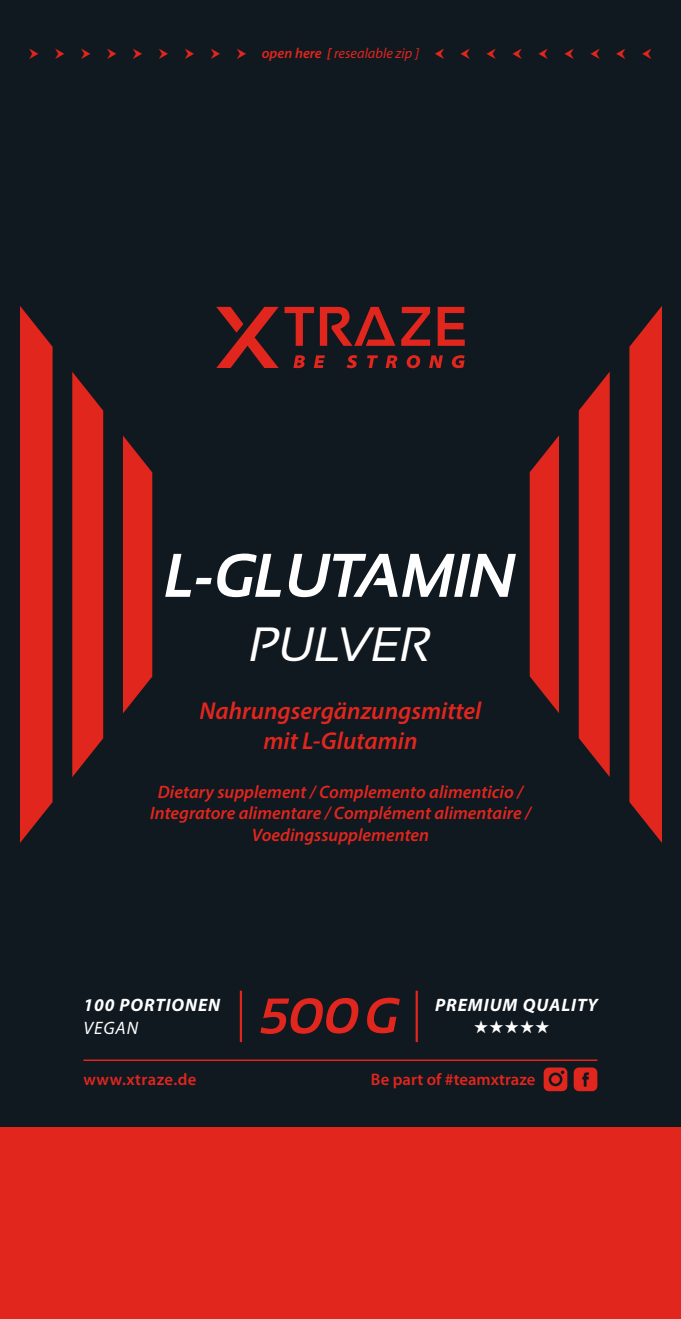
<style>
.page{position:relative;width:681px;height:1319px;background:#fff}
.page>*{position:absolute;margin:0;border:0;box-sizing:border-box;transform-origin:0 0}
.t1{font:italic 700 61.5px "Sansation";letter-spacing:-.015em;color:#fff}
.t2{font:italic 700 50.25px "Sansation";color:#e1261d}
.t3{font:italic 48px "Sansation";color:#fff}
.t4{font:italic 600 24.45px/29.4px "Myriad Pro";color:#e1261d;text-align:center}
.t5{font:italic 600 18px/21.6px "Myriad Pro";color:#e1261d;text-align:center}
.t6{font:italic 700 18px "Myriad Pro";letter-spacing:.05em;color:#fff}
.t7{font:italic 18px "Myriad Pro";letter-spacing:.05em;color:#fff}
.t8{font:18px "Zapf Dingbats ITC";color:#fff}
.t9{font:600 16.65px "Myriad Pro";color:#e1261d}
.t10{font:600 16.65px "Myriad Pro";letter-spacing:.025em;color:#e1261d}
.t11{font:italic 14.4px "Myriad Pro";color:#e1261d}
.s1{font-weight:600}
</style>
<div class="page">
<div style="left:0;top:0;width:680px;height:1156px;background:#101820"></div>
<svg style="left:72px;top:372px;width:31px;height:405px;background:#cb241d"></svg>
<svg style="left:20px;top:306px;width:33px;height:536px;background:#cf241d"></svg>
<svg style="left:123px;top:435px;width:29px;height:278px;background:#c5241d"></svg>
<svg style="left:578px;top:372px;width:31px;height:404px;background:#c8241d"></svg>
<svg style="left:629px;top:307px;width:32px;height:535px;background:#c6241d"></svg>
<svg style="left:529px;top:437px;width:29px;height:275px;background:#c1231d"></svg>
<div style="left:0;top:1127px;width:680px;height:191px;background:#e1261d"></div>
<svg style="left:284px;top:307px;width:30px;height:39px"></svg>
<svg style="left:320px;top:307px;width:75px;height:39px"></svg>
<svg style="left:401px;top:307px;width:29px;height:39px"></svg>
<svg style="left:437px;top:307px;width:27px;height:39px"></svg>
<svg style="left:216px;top:307px;width:62px;height:61px"></svg>
<svg style="left:293px;top:355px;width:12px;height:13px"></svg>
<svg style="left:313px;top:355px;width:12px;height:13px"></svg>
<svg style="left:346px;top:355px;width:11px;height:13px"></svg>
<svg style="left:367px;top:355px;width:11px;height:13px"></svg>
<svg style="left:385px;top:355px;width:12px;height:13px"></svg>
<svg style="left:406px;top:355px;width:14px;height:13px"></svg>
<svg style="left:429px;top:355px;width:13px;height:13px"></svg>
<svg style="left:451px;top:355px;width:13px;height:13px"></svg>
<hr style="left:83px;top:1059px;width:514px;height:1px;background:#e1261d">
<hr style="left:240px;top:990px;width:2px;height:51px;background:#e1261d">
<hr style="left:415px;top:990px;width:2px;height:51px;background:#e1261d">
<svg style="left:573px;top:1067px;width:24px;height:23px"></svg>
<svg style="left:543px;top:1067px;width:24px;height:23px"></svg>
<p class="t11" style="left:261px;top:44px;width:159px"><span class="s1">open here [</span> resealable zip ]</p>
<h1 class="t1" style="left:165px;top:541px;width:352px">L-GLUTAMIN</h1>
<h3 class="t3" style="left:250px;top:617px;width:183px">PULVER</h3>
<h3 class="t4" style="left:199px;top:695px;width:283px">Nahrungsergänzungsmittel mit L-Glutamin</h3>
<p class="t5" style="left:150px;top:780px;width:382px">Dietary supplement / Complemento alimenticio /<br>Integratore alimentare / Complément alimentaire /<br>Voedingssupplementen</p>
<p class="t6" style="left:83px;top:993px;width:138px">100 PORTIONEN</p>
<p class="t7" style="left:83px;top:1016px;width:56px">VEGAN</p>
<p class="t10" style="left:83px;top:1068px;width:114px">www.xtraze.de</p>
<h2 class="t2" style="left:260px;top:987px;width:140px">500G</h2>
<p class="t6" style="left:435px;top:993px;width:164px">PREMIUM QUALITY</p>
<p class="t8" style="left:473px;top:1018px;width:77px">★★★★★</p>
<p class="t9" style="left:371px;top:1068px;width:166px">Be part of #teamxtraze</p>
</div>
